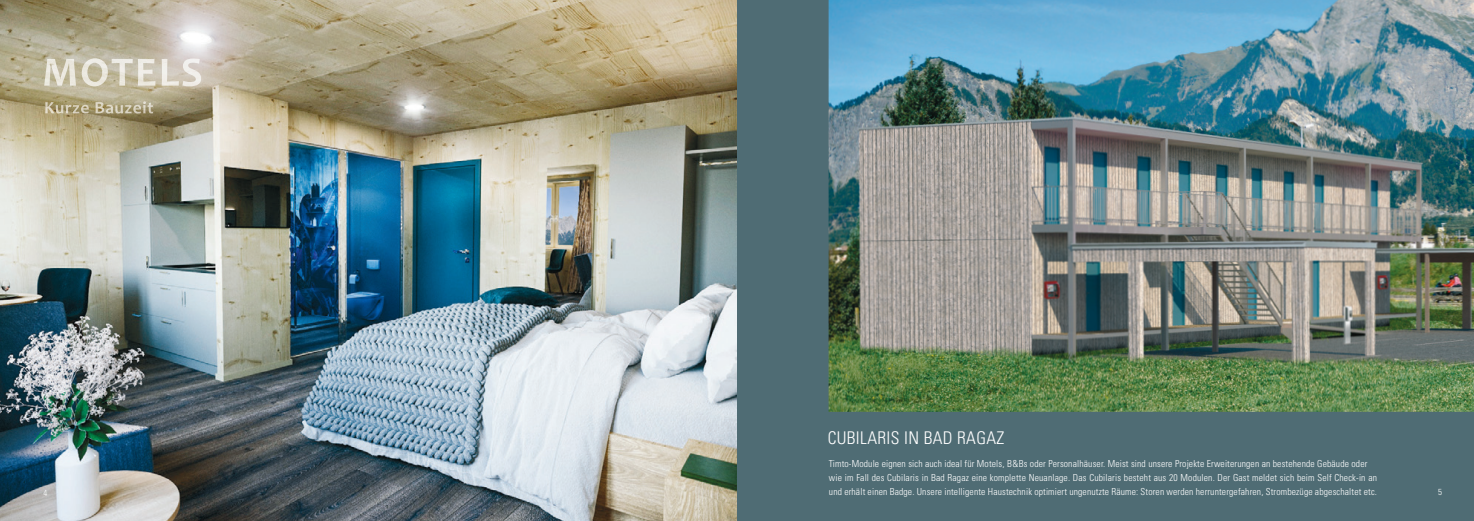
<style>
.page{position:relative;width:1474px;height:521px;background:#fff}
.page>*{position:absolute;margin:0;border:0;box-sizing:border-box;transform-origin:0 0}
.t1{font:300 condensed 17.5px "Univers";letter-spacing:.02em;color:#fff}
.t2{font:300 condensed 9.62px/13.1px "Univers";letter-spacing:.015em;color:#fff}
.t3{font:300 condensed 8.75px "Univers";color:#fff}
</style>
<div class="page">
<div style="left:736px;top:0;width:737px;height:521px;background:#4f6c74"></div>
<img style="left:828px;top:0;width:645px;height:412px">
<img style="left:0;top:0;width:737px;height:521px">
<img style="left:44px;top:58px;width:157px;height:28px">
<img style="left:45px;top:101px;width:108px;height:13px">
<h1 class="t1" style="left:827px;top:427px;width:178px">CUBILARIS IN BAD RAGAZ</h1>
<p class="t2" style="left:829px;top:457px;width:549px">Timto-Module eignen sich auch ideal für Motels, B&amp;Bs oder Personalhäuser. Meist sind unsere Projekte Erweiterungen an bestehende Gebäude oder wie im Fall des Cubilaris in Bad Ragaz eine komplette Neuanlage. Das Cubilaris besteht aus 20 Modulen. Der Gast meldet sich beim Self Check-in an</p>
<p class="t2" style="left:829px;top:484px;width:549px">und erhält einen Badge. Unsere intelligente Haustechnik optimiert ungenutzte Räume: Storen werden herruntergefahren, Strombezüge abgeschaltet etc.</p>
<p class="t3" style="left:43px;top:487px;width:5px">4</p>
<p class="t3" style="left:1437px;top:486px;width:5px">5</p>
</div>
